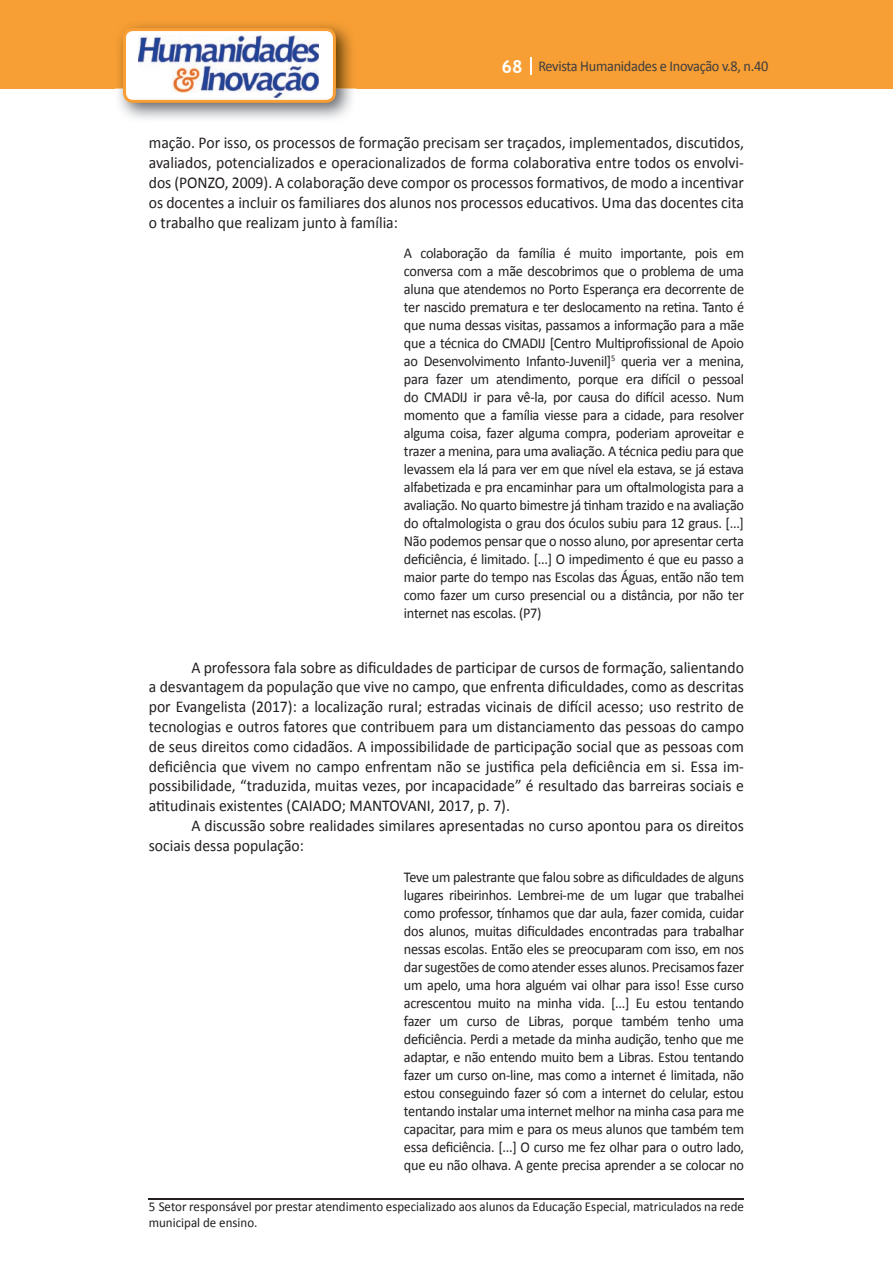
<style>
.page{position:relative;width:893px;height:1263px;background:#fff}
.page>*{position:absolute;margin:0;border:0;box-sizing:border-box;transform-origin:0 0}
.t1{font:16.5px/19.8px "Calibri";color:#231f20;text-align:justify;scale:.95 1}
.t2{font:15px/18px "Calibri";letter-spacing:-.02em;color:#231f20;text-align:justify;scale:.95 1}
.t3{font:15px "Calibri";letter-spacing:-.02em;color:#3e3e3f;scale:.95 1}
.t4{font:13.5px/16.2px "Calibri";color:#231f20;scale:.96 1}
.s1{font-family:"Trebuchet MS";font-weight:700;font-size:18px;color:#fff}
</style>
<div class="page">
<div style="left:0;top:0;width:893px;height:88px;background:#f79e34"></div>
<svg style="left:530px;top:57px;width:2px;height:18px"></svg>
<img style="left:115px;top:24px;width:241px;height:95px">
<svg style="left:123px;top:28px;width:213px;height:75px"></svg>
<hr style="left:149px;top:1198px;width:595px;height:1px;background:#231f20">
<p class="t3" style="left:501px;top:57px;width:282px"><span class="s1">68</span> Revista Humanidades e Inovação v.8, n.40</p>
<p class="t1" style="left:149px;top:133px;width:628px">mação. Por isso, os processos de formação precisam ser traçados, implementados, discutidos, avaliados, potencializados e operacionalizados de forma colaborativa entre todos os envolvi&shy;dos (PONZO, 2009). A colaboração deve compor os processos formativos, de modo a incentivar os docentes a incluir os familiares dos alunos nos processos educativos. Uma das docentes cita o trabalho que realizam junto à família:</p>
<p class="t2" style="left:404px;top:244px;width:360px">A colaboração da família é muito importante, pois em conversa com a mãe descobrimos que o problema de uma aluna que atendemos no Porto Esperança era decorrente de ter nascido prematura e ter deslocamento na retina. Tanto é que numa dessas visitas, passamos a informação para a mãe que a técnica do CMADIJ [Centro Multiprofissional de Apoio ao Desenvolvimento Infanto-Juvenil]<sup>5</sup> queria ver a menina, para fazer um atendimento, porque era difícil o pessoal do CMADIJ ir para vê-la, por causa do difícil acesso. Num momento que a família viesse para a cidade, para resolver alguma coisa, fazer alguma compra, poderiam aproveitar e trazer a menina, para uma avaliação. A técnica pediu para que levassem ela lá para ver em que nível ela estava, se já estava alfabetizada e pra encaminhar para um oftalmologista para a avaliação. No quarto bimestre já tinham trazido e na avaliação do oftalmologista o grau dos óculos subiu para 12 graus. [...] Não podemos pensar que o nosso aluno, por apresentar certa deficiência, é limitado. [...] O impedimento é que eu passo a maior parte do tempo nas Escolas das Águas, então não tem como fazer um curso presencial ou a distância, por não ter internet nas escolas. (P7)</p>
<p class="t1" style="left:149px;top:657px;width:628px;text-indent:43px">A professora fala sobre as dificuldades de participar de cursos de formação, salientando a desvantagem da população que vive no campo, que enfrenta dificuldades, como as descritas por Evangelista (2017): a localização rural; estradas vicinais de difícil acesso; uso restrito de tecnologias e outros fatores que contribuem para um distanciamento das pessoas do campo de seus direitos como cidadãos. A impossibilidade de participação social que as pessoas com deficiência que vivem no campo enfrentam não se justifica pela deficiência em si. Essa im&shy;possibilidade, “traduzida, muitas vezes, por incapacidade” é resultado das barreiras sociais e atitudinais existentes (CAIADO; MANTOVANI, 2017, p. 7).</p>
<p class="t1" style="left:149px;top:816px;width:628px;text-indent:43px">A discussão sobre realidades similares apresentadas no curso apontou para os direitos sociais dessa população:</p>
<p class="t2" style="left:404px;top:868px;width:360px">Teve um palestrante que falou sobre as dificuldades de alguns lugares ribeirinhos. Lembrei-me de um lugar que trabalhei como professor, tínhamos que dar aula, fazer comida, cuidar dos alunos, muitas dificuldades encontradas para trabalhar nessas escolas. Então eles se preocuparam com isso, em nos dar sugestões de como atender esses alunos. Precisamos fazer um apelo, uma hora alguém vai olhar para isso! Esse curso acrescentou muito na minha vida. [...] Eu estou tentando fazer um curso de Libras, porque também tenho uma deficiência. Perdi a metade da minha audição, tenho que me adaptar, e não entendo muito bem a Libras. Estou tentando fazer um curso on-line, mas como a internet é limitada, não estou conseguindo fazer só com a internet do celular, estou tentando instalar uma internet melhor na minha casa para me capacitar, para mim e para os meus alunos que também tem essa deficiência. [...] O curso me fez olhar para o outro lado, que eu não olhava. A gente precisa aprender a se colocar no</p>
<p class="t4" style="left:149px;top:1198px;width:621px">5 Setor responsável por prestar atendimento especializado aos alunos da Educação Especial, matriculados na rede municipal de ensino.</p>
</div>
